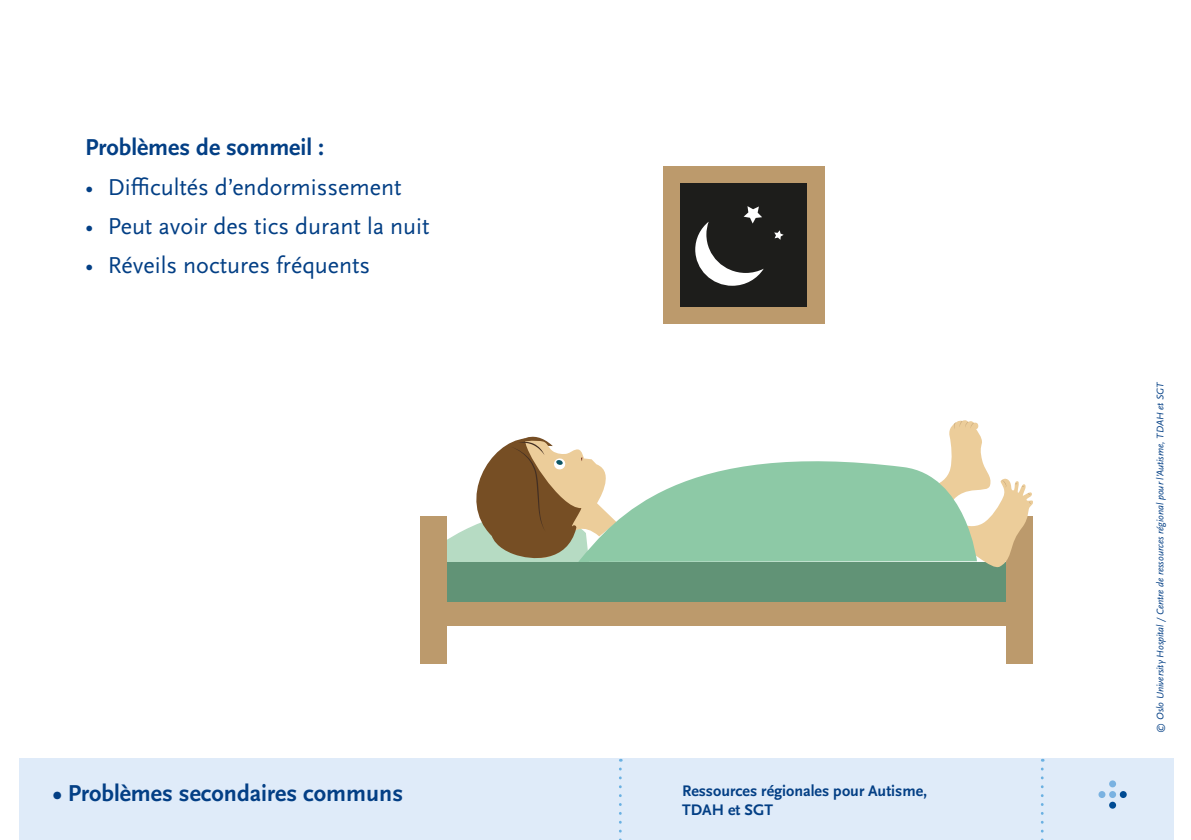
<style>
.page{position:relative;width:1191px;height:840px;background:#fff}
.page>*{position:absolute;margin:0;border:0;box-sizing:border-box;transform-origin:0 0}
.t1{font:24px "Scala Sans OT";color:#033f85}
.Hovedtittel{font:700 24px "Scala Sans OT";color:#033f85}
.mt{font:700 24px "Scala Sans OT";color:#033f85}
.t2{font:700 16px/19.2px "Scala Sans OT";color:#033f85}
.t3{font:italic 10px "Scala Sans OT";color:#033f85}
</style>
<div class="page">
<div style="left:20px;top:757px;width:1154px;height:82px;background:#dfebf9"></div>
<div style="left:1109px;top:780px;width:7px;height:7px;background:#7ab2e1;border-radius:50%"></div>
<svg style="left:1109px;top:790px;width:7px;height:7px"></svg>
<svg style="left:1098px;top:790px;width:7px;height:7px"></svg>
<svg style="left:1119px;top:790px;width:7px;height:7px"></svg>
<div style="left:1109px;top:801px;width:7px;height:7px;background:#004b93;border-radius:50%"></div>
<svg style="left:619px;top:768px;width:2px;height:72px"></svg>
<svg style="left:1040px;top:768px;width:3px;height:72px"></svg>
<div style="left:437px;top:561px;width:586px;height:41px;background:#619376"></div>
<div style="left:437px;top:602px;width:586px;height:23px;background:#bc9a6c"></div>
<div style="left:420px;top:516px;width:27px;height:147px;background:#bc9a6c"></div>
<div style="left:1006px;top:516px;width:27px;height:147px;background:#bc9a6c"></div>
<div style="left:663px;top:166px;width:161px;height:157px;background:#bc9a6c"></div>
<div style="left:680px;top:183px;width:127px;height:123px;background:#1d1d1b"></div>
<svg style="left:695px;top:206px;width:68px;height:79px"></svg>
<svg style="left:774px;top:230px;width:9px;height:10px"></svg>
<svg style="left:447px;top:436px;width:170px;height:126px"></svg>
<svg style="left:931px;top:420px;width:102px;height:148px"></svg>
<svg style="left:578px;top:439px;width:399px;height:122px;fill:#8dc9a6"></svg>
<p class="mt" style="left:85px;top:134px;width:241px">Problèmes de sommeil :</p>
<p class="t1" style="left:85px;top:174px;width:318px">• Difficultés d’endormissement</p>
<p class="t1" style="left:85px;top:213px;width:346px">• Peut avoir des tics durant la nuit</p>
<p class="t1" style="left:85px;top:252px;width:287px">• Réveils noctures fréquents</p>
<p class="Hovedtittel" style="left:53px;top:779px;width:351px">• Problèmes secondaires communs</p>
<p class="t2" style="left:682px;top:781px;width:247px">Ressources régionales pour Autisme,<br>TDAH et SGT</p>
<p class="t3" style="left:1154px;top:732px;width:352px;rotate:-90deg">© Oslo University Hospital / Centre de ressources régional pour l’Autisme, TDAH et SGT</p>
</div>
